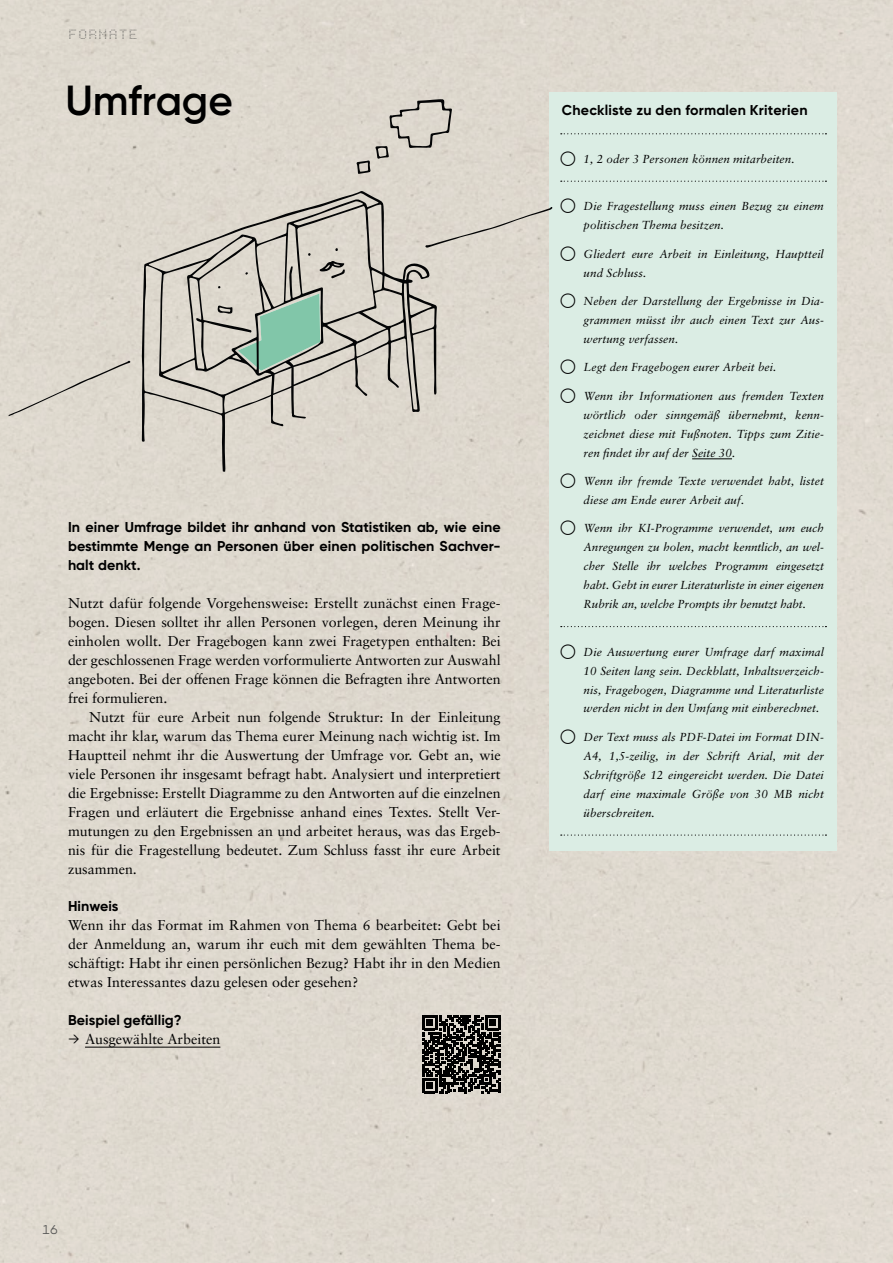
<style>
.page{position:relative;width:893px;height:1263px;background:#ded9cf}
.page>*{position:absolute;margin:0;border:0;box-sizing:border-box;transform-origin:0 0}
.h2_headline{font:600 42px "Gilroy";letter-spacing:-.005em;color:#000}
.p_absatz_serif{font:14.25px/18.9px "Sabon LT Pro";color:#000;text-align:justify}
.p_absatz_serif_einzug{font:14.25px/18.9px "Sabon LT Pro";color:#000;text-align:justify}
.p_absatz_serif-2{font:700 14.25px/18.9px "Gilroy";letter-spacing:.005em;color:#000;text-align:justify}
.p_absatz_serif_pfeil{font:14.25px "Sabon LT Pro";color:#000}
.t1{font:700 12.75px "Mono Point";letter-spacing:.05em;color:#575756}
.t2{font:12.75px "Gilroy";color:#575756}
.p_absatz_serif_italic_klein{font:italic 11.7px/18.9px "Sabon LT Pro";letter-spacing:.005em;color:#000;text-align:justify}
.s1{font-family:"Gilroy"}
</style>
<div class="page">
<hr style="left:85px;top:1047px;width:135px;height:1px;background:#000">
<svg style="left:422px;top:1015px;width:78px;height:78px;background:#44423f"></svg>
<div style="left:550px;top:92px;width:287px;height:758px;background:#dbede4"></div>
<hr style="left:692px;top:459px;width:40px;height:1px;background:#000">
<svg style="left:561px;top:133px;width:265px;height:1px"></svg>
<svg style="left:561px;top:181px;width:265px;height:1px"></svg>
<svg style="left:561px;top:626px;width:265px;height:1px"></svg>
<svg style="left:561px;top:834px;width:265px;height:2px"></svg>
<svg style="left:142px;top:191px;width:295px;height:281px;background:#c8c6bc"></svg>
<svg style="left:425px;top:207px;width:127px;height:41px;background:#d5d0c6"></svg>
<div style="left:9px;top:360px;width:122px;height:56px;background:#ded9ce"></div>
<svg style="left:356px;top:99px;width:96px;height:75px;background:#cbc6bd"></svg>
<svg style="left:320px;top:261px;width:25px;height:17px"></svg>
<svg style="left:218px;top:305px;width:14px;height:9px"></svg>
<p class="t1" style="left:68px;top:27px;width:71px">FORMATE</p>
<h2 class="h2_headline" style="left:65px;top:75px;width:169px">Umfrage</h2>
<p class="p_absatz_serif-2" style="left:68px;top:518px;width:434px">In einer Umfrage bildet ihr anhand von Statistiken ab, wie eine bestimmte Menge an Personen über einen politischen Sachver&shy;halt denkt.</p>
<p class="p_absatz_serif" style="left:68px;top:593px;width:434px">Nutzt dafür folgende Vorgehensweise: Erstellt zunächst einen Frage&shy;bogen. Diesen solltet ihr allen Personen vorlegen, deren Meinung ihr einholen wollt. Der Fragebogen kann zwei Fragetypen enthalten: Bei der geschlossenen Frage werden vorformulierte Antworten zur Auswahl angeboten. Bei der offenen Frage können die Befragten ihre Antworten frei formulieren.</p>
<p class="p_absatz_serif_einzug" style="left:68px;top:707px;width:434px;text-indent:21px">Nutzt für eure Arbeit nun folgende Struktur: In der Einleitung macht ihr klar, warum das Thema eurer Meinung nach wichtig ist. Im Hauptteil nehmt ihr die Auswertung der Umfrage vor. Gebt an, wie viele Personen ihr insgesamt befragt habt. Analysiert und interpretiert die Ergebnisse: Erstellt Diagramme zu den Antworten auf die einzelnen Fragen und erläutert die Ergebnisse anhand eines Textes. Stellt Ver&shy;mutungen zu den Ergebnissen an und arbeitet heraus, was das Ergeb&shy;nis für die Fragestellung bedeutet. Zum Schluss fasst ihr eure Arbeit zusammen.</p>
<p class="p_absatz_serif-2" style="left:68px;top:897px;width:52px">Hinweis</p>
<p class="p_absatz_serif" style="left:68px;top:916px;width:434px">Wenn ihr das Format im Rahmen von Thema 6 bearbeitet: Gebt bei der Anmeldung an, warum ihr euch mit dem gewählten Thema be&shy;schäftigt: Habt ihr einen persönlichen Bezug? Habt ihr in den Medien etwas Interessantes dazu gelesen oder gesehen?</p>
<p class="p_absatz_serif-2" style="left:68px;top:1011px;width:115px">Beispiel gefällig?</p>
<p class="p_absatz_serif_pfeil" style="left:68px;top:1030px;width:154px"><span class="s1">→</span> Ausgewählte Arbeiten</p>
<h4 class="p_absatz_serif-2" style="left:562px;top:101px;width:247px">Checkliste zu den formalen Kriterien</h4>
<p class="p_absatz_serif_italic_klein" style="left:558px;top:149px;width:238px">○ 1, 2 oder 3 Personen können mitarbeiten.</p>
<p class="p_absatz_serif_italic_klein" style="left:584px;top:196px;width:242px;text-indent:-26px">○ Die Fragestellung muss einen Bezug zu einem politischen Thema besitzen.</p>
<p class="p_absatz_serif_italic_klein" style="left:584px;top:244px;width:242px;text-indent:-26px">○ Gliedert eure Arbeit in Einleitung, Hauptteil und Schluss.</p>
<p class="p_absatz_serif_italic_klein" style="left:584px;top:291px;width:242px;text-indent:-26px">○ Neben der Darstellung der Ergebnisse in Dia&shy;grammen müsst ihr auch einen Text zur Aus&shy;wertung verfassen.</p>
<p class="p_absatz_serif_italic_klein" style="left:558px;top:357px;width:220px">○ Legt den Fragebogen eurer Arbeit bei.</p>
<p class="p_absatz_serif_italic_klein" style="left:584px;top:386px;width:242px;text-indent:-26px">○ Wenn ihr Informationen aus fremden Texten wörtlich oder sinngemäß übernehmt, kenn&shy;zeichnet diese mit Fußnoten. Tipps zum Zitie&shy;ren findet ihr auf der Seite 30.</p>
<p class="p_absatz_serif_italic_klein" style="left:584px;top:471px;width:242px;text-indent:-26px">○ Wenn ihr fremde Texte verwendet habt, listet diese am Ende eurer Arbeit auf.</p>
<p class="p_absatz_serif_italic_klein" style="left:584px;top:519px;width:242px;text-indent:-26px">○ Wenn ihr KI-Programme verwendet, um euch Anregungen zu holen, macht kenntlich, an wel&shy;cher Stelle ihr welches Programm eingesetzt habt. Gebt in eurer Literaturliste in einer eigenen Rubrik an, welche Prompts ihr benutzt habt.</p>
<p class="p_absatz_serif_italic_klein" style="left:584px;top:642px;width:242px;text-indent:-26px">○ Die Auswertung eurer Umfrage darf maximal 10 Seiten lang sein. Deckblatt, Inhaltsverzeich&shy;nis, Fragebogen, Diagramme und Literaturliste werden nicht in den Umfang mit einberechnet.</p>
<p class="p_absatz_serif_italic_klein" style="left:584px;top:727px;width:242px;text-indent:-26px">○ Der Text muss als PDF-Datei im Format DIN-A4, 1,5-zeilig, in der Schrift Arial, mit der Schriftgröße 12 eingereicht werden. Die Datei darf eine maximale Größe von 30 MB nicht überschreiten.</p>
<p class="t2" style="left:43px;top:1221px;width:17px">16</p>
</div>
